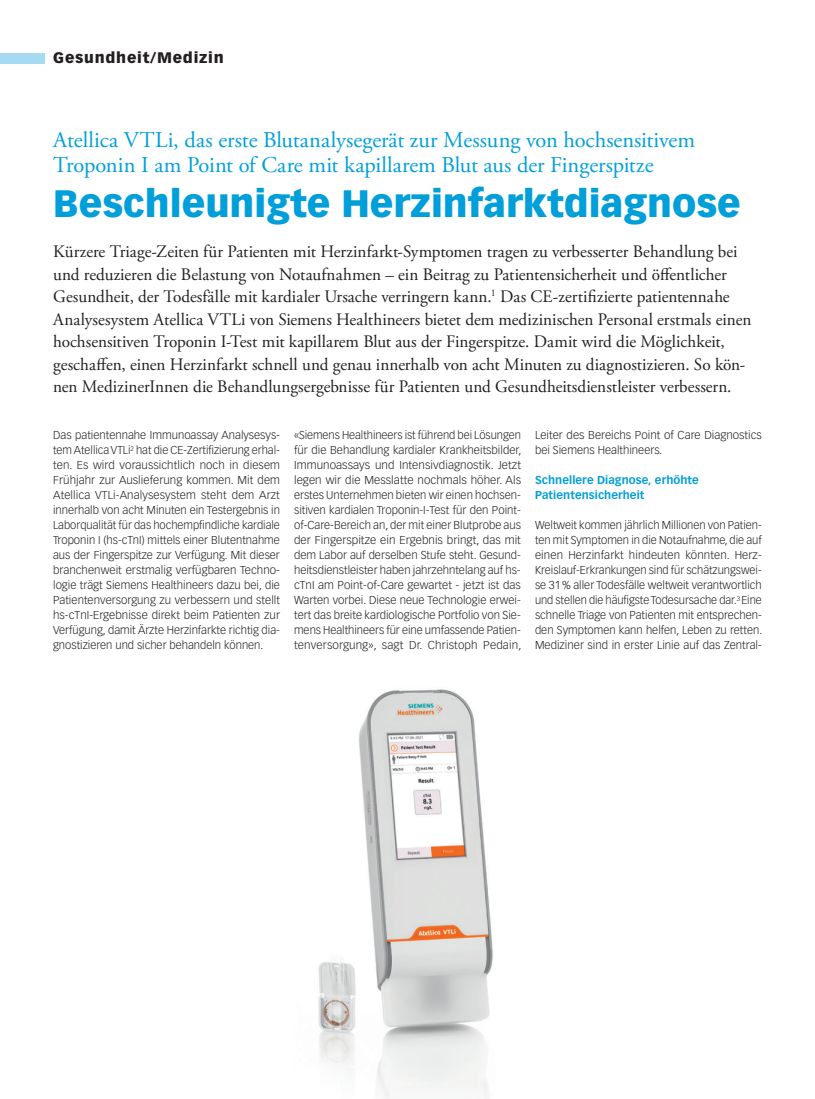
<style>
.page{position:relative;width:815px;height:1099px;background:#fff}
.page>*{position:absolute;margin:0;border:0;box-sizing:border-box;transform-origin:0 0}
.Titel_GM{font:900 37.5px "Vectora LT Std";color:#009fda}
.Obertitel_GM{font:22.5px/25px "Adobe Garamond Pro";color:#009fda}
.Lead{font:17.5px/22.5px "Adobe Garamond Pro";color:#231f20}
.t1{font:900 15px "Vectora LT Std";letter-spacing:.05em;color:#231f20}
.Lauftext{font:300 11.25px/15px "Vectora LT Std";color:#231f20;text-align:justify}
.ZT_GM{font:700 11.25px/15px "Vectora LT Std";letter-spacing:.005em;color:#009fda}
</style>
<div class="page">
<div style="left:0;top:53px;width:45px;height:10px;background:#a5daf2"></div>
<img style="left:318px;top:689px;width:175px;height:409px">
<h3 class="t1" style="left:53px;top:49px;width:172px">Gesundheit/Medizin</h3>
<p class="Obertitel_GM" style="left:53px;top:128px;width:643px">Atellica VTLi, das erste Blutanalysegerät zur Messung von hochsensitivem<br>Troponin I am Point of Care mit kapillarem Blut aus der Fingerspitze</p>
<p class="Titel_GM" style="left:53px;top:180px;width:689px">Beschleunigte Herzinfarktdiagnose</p>
<p class="Lead" style="left:53px;top:241px;width:700px">Kürzere Triage-Zeiten für Patienten mit Herzinfarkt-Symptomen tragen zu verbesserter Behandlung bei und reduzieren die Belastung von Notaufnahmen – ein Beitrag zu Patientensicherheit und öffentlicher Gesundheit, der Todesfälle mit kardialer Ursache verringern kann.<sup>1</sup> Das CE-zertifizierte patientennahe Analysesystem Atellica VTLi von Siemens Healthineers bietet dem medizinischen Personal erstmals einen hochsensitiven Troponin I-Test mit kapillarem Blut aus der Fingerspitze. Damit wird die Möglichkeit, geschaffen, einen Herzinfarkt schnell und genau innerhalb von acht Minuten zu diagnostizieren. So kön&shy;nen MedizinerInnen die Behandlungsergebnisse für Patienten und Gesundheitsdienstleister verbessern.</p>
<p class="Lauftext" style="left:53px;top:428px;width:228px">Das patientennahe Immunoassay Analysesys&shy;tem Atellica VTLi<sup>2</sup> hat die CE-Zertifizierung erhal&shy;ten. Es wird voraussichtlich noch in diesem Frühjahr zur Auslieferung kommen. Mit dem Atellica VTLi-Analysesystem steht dem Arzt innerhalb von acht Minuten ein Testergebnis in Laborqualität für das hochempfindliche kardiale Troponin I (hs-cTnI) mittels einer Blutentnahme aus der Fingerspitze zur Verfügung. Mit dieser branchenweit erstmalig verfügbaren Techno&shy;logie trägt Siemens Healthineers dazu bei, die Patientenversorgung zu verbessern und stellt hs-cTnI-Ergebnisse direkt beim Patienten zur Verfügung, damit Ärzte Herzinfarkte richtig dia&shy;gnostizieren und sicher behandeln können.</p>
<p class="Lauftext" style="left:294px;top:428px;width:229px">«Siemens Healthineers ist führend bei Lösungen für die Behandlung kardialer Krankheitsbilder, Immunoassays und Intensivdiagnostik. Jetzt legen wir die Messlatte nochmals höher. Als erstes Unternehmen bieten wir einen hochsen&shy;sitiven kardialen Troponin-I-Test für den Point&shy;of-Care-Bereich an, der mit einer Blutprobe aus der Fingerspitze ein Ergebnis bringt, das mit dem Labor auf derselben Stufe steht. Gesund&shy;heitsdienstleister haben jahrzehntelang auf hs&shy;cTnI am Point-of-Care gewartet - jetzt ist das Warten vorbei. Diese neue Technologie erwei&shy;tert das breite kardiologische Portfolio von Sie&shy;mens Healthineers für eine umfassende Patien&shy;tenversorgung», sagt Dr. Christoph Pedain,</p>
<p class="Lauftext" style="left:535px;top:428px;width:228px">Leiter des Bereichs Point of Care Diagnostics bei Siemens Healthineers.</p>
<p class="ZT_GM" style="left:535px;top:473px;width:165px">Schnellere Diagnose, erhöhte<br>Patientensicherheit</p>
<p class="Lauftext" style="left:535px;top:518px;width:229px">Weltweit kommen jährlich Millionen von Patien&shy;ten mit Symptomen in die Notaufnahme, die auf einen Herzinfarkt hindeuten könnten. Herz-Kreislauf-Erkrankungen sind für schätzungswei&shy;se 31% aller Todesfälle weltweit verantwortlich und stellen die häufigste Todesursache dar.<sup>3</sup> Eine schnelle Triage von Patienten mit entsprechen&shy;den Symptomen kann helfen, Leben zu retten.<br>Mediziner sind in erster Linie auf das Zentral-</p>
</div>
